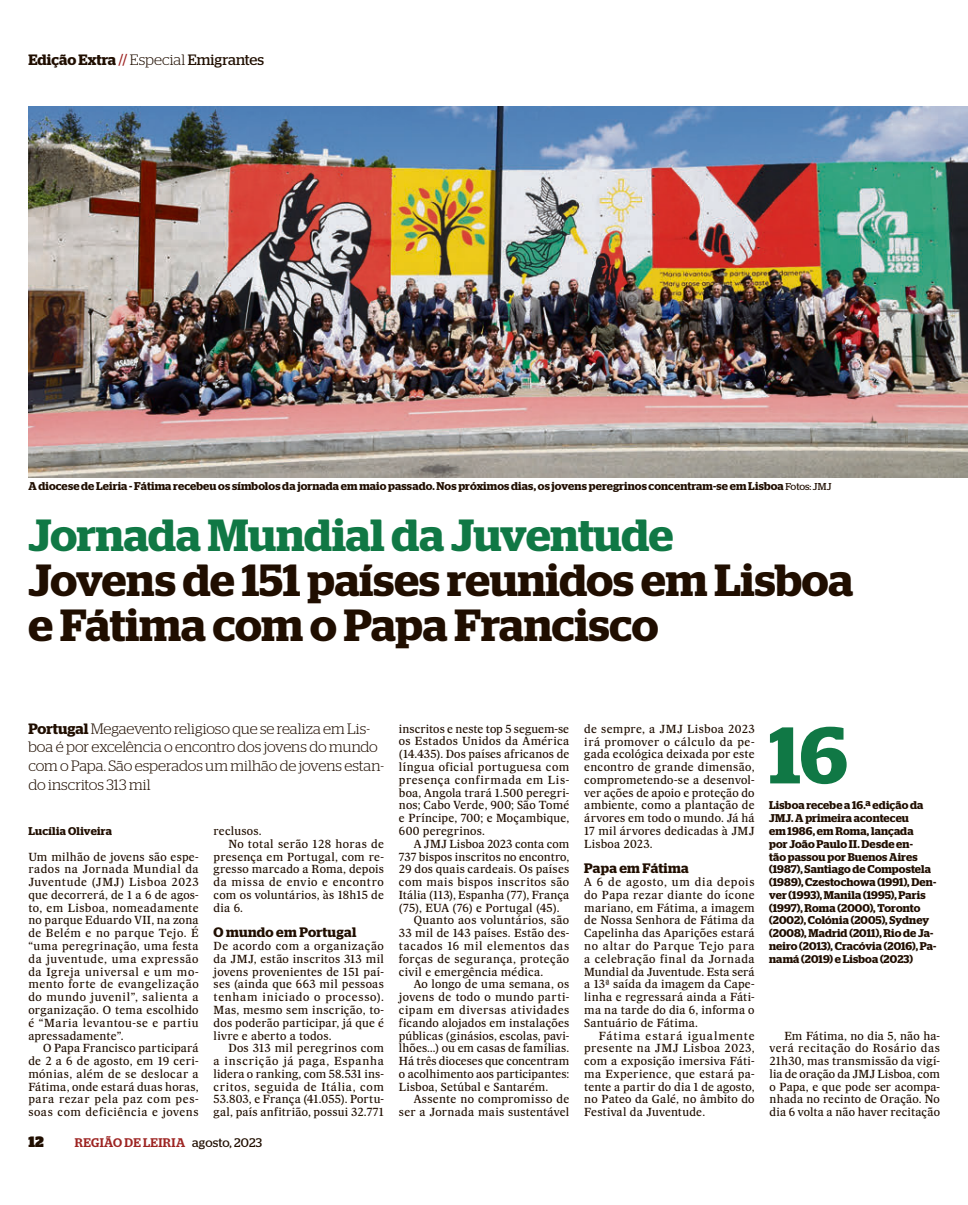
<style>
.page{position:relative;width:968px;height:1205px;background:#fff}
.page>*{position:absolute;margin:0;border:0;box-sizing:border-box;transform-origin:0 0}
.t1{font:600 80px "Stag";color:#107845}
.t2{font:600 45px/45px "Stag";color:#200e00}
.t3{font:600 45px "Stag";letter-spacing:-.005em;color:#107845}
.t4{font:300 15px/18.8px "Stag";letter-spacing:-.005em;color:#200e00}
.t5{font:600 15px "Stag";color:#200e00}
.t6{font:900 15px "Stag";color:#200e00}
.t7{font:600 13.75px "Stag";letter-spacing:.02em;color:#200e00}
.t8{font:500 12.5px "Stag";letter-spacing:.03em;color:#9d2422}
.t9{font:11.25px/12.8px "Majerit Body";letter-spacing:.02em;color:#200e00;text-align:justify}
.t10{font:600 11.25px/12.8px "Stag";letter-spacing:.01em;color:#200e00}
.t11{font:11.25px "Majerit Body";letter-spacing:.04em;color:#200e00}
.t12{font:11.25px "Majerit Body";letter-spacing:.05em;color:#200e00}
.t13{font:11.25px "Majerit Body";color:#200e00}
.t14{font:11.25px "Majerit Body";letter-spacing:-.005em;color:#200e00}
.t15{font:11.25px "Majerit Body";letter-spacing:.045em;color:#200e00}
.s1{font-weight:400;color:#9d2422}
.s2{font-weight:300}
.s3{font-weight:400}
.s4{font-weight:400;font-size:10px}
.s5{font-weight:600}
.s6{font-weight:400;color:#200e00}
</style>
<div class="page">
<img style="left:28px;top:106px;width:939px;height:371px">
<h3 class="t5" style="left:28px;top:51px;width:237px">Edição Extra <span class="s1">//</span> <span class="s2">Especial</span> <span class="s3">Emigrantes</span></h3>
<p class="t10" style="left:28px;top:479px;width:804px">A diocese de Leiria - Fátima recebeu os símbolos da jornada em maio passado. Nos próximos dias, os jovens peregrinos concentram-se em Lisboa <span class="s4">Fotos: JMJ</span></p>
<h2 class="t3" style="left:29px;top:509px;width:646px">Jornada Mundial da Juventude</h2>
<h2 class="t2" style="left:29px;top:558px;width:826px">Jovens de 151 países reunidos em Lisboa e Fátima com o Papa Francisco</h2>
<h3 class="t4" style="left:28px;top:719px;width:357px"><span class="s5">Portugal</span> Megaevento religioso que se realiza em Lis&shy;boa é por excelência o encontro dos jovens do mundo com o Papa. São esperados um milhão de jovens estan&shy;do inscritos 313 mil</h3>
<p class="t10" style="left:28px;top:824px;width:85px">Lucília Oliveira</p>
<p class="t9" style="left:28px;top:850px;width:172px">Um milhão de jovens são espe&shy;rados na Jornada Mundial da Juventude (JMJ) Lisboa 2023 que decorrerá, de 1 a 6 de agos&shy;to, em Lisboa, nomeadamente no parque Eduardo VII, na zona de Belém e no parque Tejo. É “uma peregrinação, uma festa da juventude, uma expressão da Igreja universal e um mo&shy;mento forte de evangelização do mundo juvenil”, salienta a organização. O tema escolhido é “Maria levantou-se e partiu apressadamente”.</p>
<p class="t9" style="left:28px;top:1041px;width:172px;text-indent:15px">O Papa Francisco participará de 2 a 6 de agosto, em 19 ceri&shy;mónias, além de se deslocar a Fátima, onde estará duas horas, para rezar pela paz com pes&shy;soas com deficiência e jovens</p>
<p class="t9" style="left:214px;top:824px;width:49px">reclusos.</p>
<p class="t9" style="left:228px;top:837px;width:157px">No total serão 128 horas de</p>
<p class="t9" style="left:214px;top:850px;width:172px">presença em Portugal, com re-</p>
<p class="t9" style="left:214px;top:862px;width:172px">gresso marcado a Roma, depois</p>
<p class="t12" style="left:214px;top:875px;width:172px">da missa de envio e encontro</p>
<p class="t9" style="left:214px;top:888px;width:172px">com os voluntários, às 18h15 de</p>
<p class="t9" style="left:214px;top:901px;width:31px">dia 6.</p>
<p class="t7" style="left:214px;top:924px;width:144px">O mundo em Portugal</p>
<p class="t9" style="left:214px;top:939px;width:172px">De acordo com a organização da JMJ, estão inscritos 313 mil jovens provenientes de 151 paí&shy;ses (ainda que 663 mil pessoas tenham iniciado o processo).<br>Mas, mesmo sem inscrição, to&shy;dos poderão participar, já que é livre e aberto a todos.</p>
<p class="t9" style="left:214px;top:1041px;width:172px;text-indent:15px">Dos 313 mil peregrinos com a inscrição já paga, Espanha lidera o ranking, com 58.531 ins&shy;critos, seguida de Itália, com 53.803, e França (41.055). Portu&shy;gal, país anfitrião, possui 32.771</p>
<h3 class="t6" style="left:28px;top:1133px;width:17px">12</h3>
<p class="t8" style="left:75px;top:1135px;width:189px">REGIÃO DE LEIRIA <span class="s6">agosto, 2023</span></p>
<p class="t9" style="left:399px;top:722px;width:172px">inscritos e neste top 5 seguem-se os Estados Unidos da América (14.435). Dos países africanos de língua oficial portuguesa com presença confirmada em Lis&shy;boa, Angola trará 1.500 peregri&shy;nos; Cabo Verde, 900; São Tomé e Príncipe, 700; e Moçambique, 600 peregrinos.</p>
<p class="t9" style="left:413px;top:837px;width:157px">A JMJ Lisboa 2023 conta com</p>
<p class="t13" style="left:399px;top:849px;width:172px">737 bispos inscritos no encontro,</p>
<p class="t9" style="left:399px;top:862px;width:172px">29 dos quais cardeais. Os países</p>
<p class="t11" style="left:399px;top:875px;width:172px">com mais bispos inscritos são</p>
<p class="t9" style="left:399px;top:888px;width:172px">Itália (113), Espanha (77), França</p>
<p class="t9" style="left:399px;top:901px;width:162px">(75), EUA (76) e Portugal (45).</p>
<p class="t9" style="left:413px;top:914px;width:157px">Quanto aos voluntários, são</p>
<p class="t9" style="left:399px;top:926px;width:172px">33 mil de 143 países. Estão des-</p>
<p class="t12" style="left:399px;top:939px;width:172px">tacados 16 mil elementos das</p>
<p class="t11" style="left:399px;top:951px;width:172px">forças de segurança, proteção</p>
<p class="t9" style="left:399px;top:965px;width:146px">civil e emergência médica.</p>
<p class="t9" style="left:413px;top:977px;width:157px">Ao longo de uma semana, os</p>
<p class="t9" style="left:399px;top:990px;width:172px">jovens de todo o mundo parti-</p>
<p class="t15" style="left:399px;top:1002px;width:172px">cipam em diversas atividades</p>
<p class="t9" style="left:399px;top:1016px;width:172px">ficando alojados em instalações</p>
<p class="t9" style="left:399px;top:1029px;width:172px">públicas (ginásios, escolas, pavi-</p>
<p class="t9" style="left:399px;top:1041px;width:172px">lhões…) ou em casas de famílias.</p>
<p class="t14" style="left:399px;top:1054px;width:172px">Há três dioceses que concentram</p>
<p class="t9" style="left:399px;top:1067px;width:172px">o acolhimento aos participantes:</p>
<p class="t9" style="left:399px;top:1080px;width:151px">Lisboa, Setúbal e Santarém.</p>
<p class="t9" style="left:413px;top:1093px;width:157px">Assente no compromisso de</p>
<p class="t9" style="left:399px;top:1105px;width:172px">ser a Jornada mais sustentável</p>
<p class="t9" style="left:584px;top:722px;width:172px">de sempre, a JMJ Lisboa 2023 irá promover o cálculo da pe&shy;gada ecológica deixada por este encontro de grande dimensão, comprometendo-se a desenvol&shy;ver ações de apoio e proteção do ambiente, como a plantação de árvores em todo o mundo. Já há 17 mil árvores dedicadas à JMJ Lisboa 2023.</p>
<p class="t7" style="left:584px;top:860px;width:106px">Papa em Fátima</p>
<p class="t9" style="left:584px;top:875px;width:172px">A 6 de agosto, um dia depois do Papa rezar diante do ícone mariano, em Fátima, a imagem de Nossa Senhora de Fátima da Capelinha das Aparições estará no altar do Parque Tejo para a celebração final da Jornada Mundial da Juventude. Esta será a 13ª saída da imagem da Cape&shy;linha e regressará ainda a Fáti&shy;ma na tarde do dia 6, informa o Santuário de Fátima.</p>
<p class="t9" style="left:584px;top:1029px;width:172px;text-indent:15px">Fátima estará igualmente presente na JMJ Lisboa 2023, com a exposição imersiva Fáti&shy;ma Experience, que estará pa&shy;tente a partir do dia 1 de agosto, no Pateo da Galé, no âmbito do Festival da Juventude.</p>
<p class="t9" style="left:769px;top:1029px;width:172px;text-indent:15px">Em Fátima, no dia 5, não ha&shy;verá recitação do Rosário das 21h30, mas transmissão da vigí&shy;lia de oração da JMJ Lisboa, com o Papa, e que pode ser acompa&shy;nhada no recinto de Oração. No dia 6 volta a não haver recitação</p>
<h1 class="t1" style="left:769px;top:708px;width:80px">16</h1>
<p class="t10" style="left:769px;top:799px;width:169px">Lisboa recebe a 16.ª edição da<br>JMJ. A primeira aconteceu<br>em 1986, em Roma, lançada<br>por João Paulo II. Desde en-<br>tão passou por Buenos Aires (1987), Santiago de Compostela (1989), Czestochowa (1991), Den&shy;ver (1993), Manila (1995), Paris (1997), Roma (2000), Toronto (2002), Colónia (2005), Sydney (2008), Madrid (2011), Rio de Ja&shy;neiro (2013), Cracóvia (2016), Pa&shy;namá (2019) e Lisboa (2023)</p>
</div>
